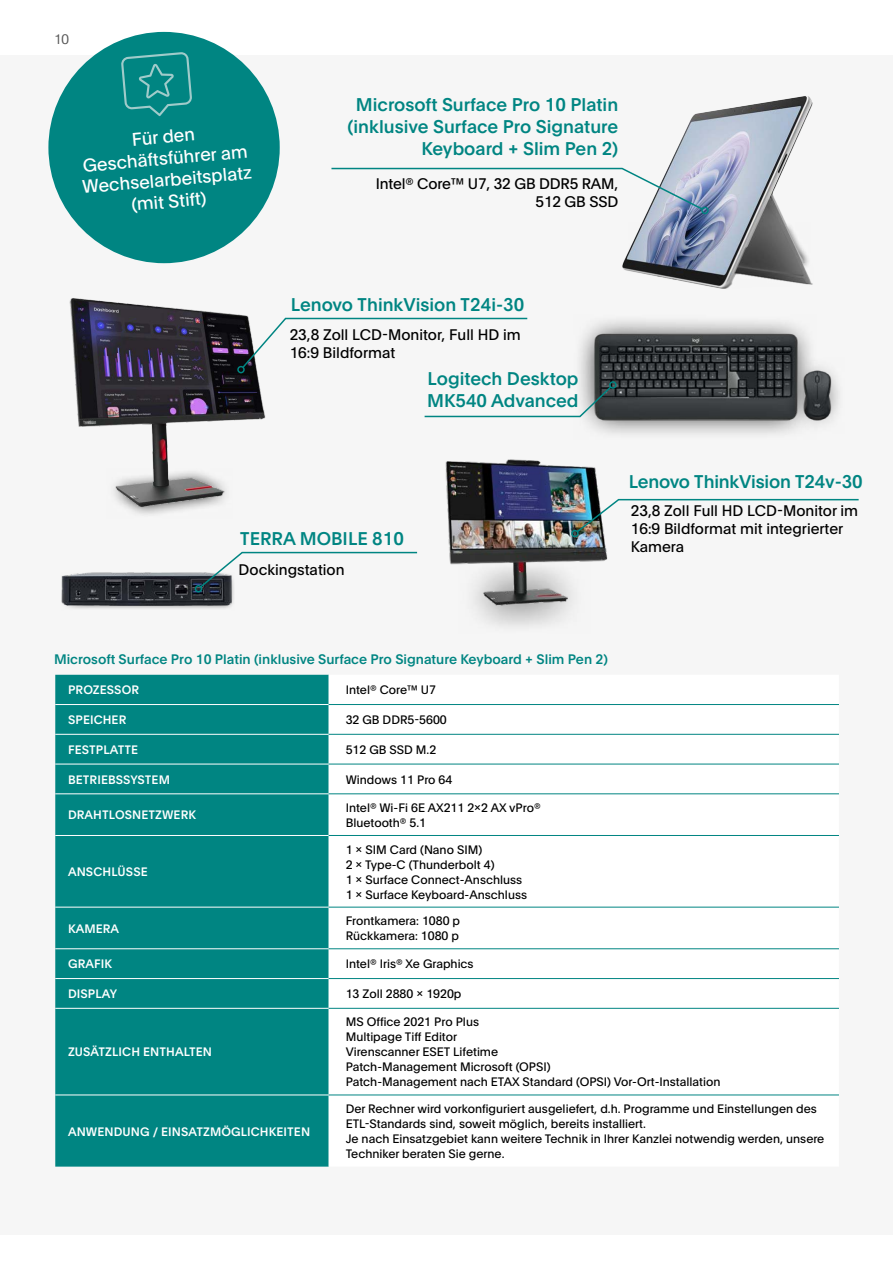
<style>
.page{position:relative;width:893px;height:1263px;background:#fff}
.page>*{position:absolute;margin:0;border:0;box-sizing:border-box;transform-origin:0 0}
.t1{font:500 18px/21.6px "Plain";color:#008582;text-align:right}
.t2{font:18px/21.6px "Plain";color:#fff;text-align:center}
.t3{font:15px/18px "Plain";color:#000}
.t4{font:500 13.5px "Plain";color:#008582}
.t5{font:300 13.5px "Plain";color:#565656}
.t6{font:12px/15px "Plain";color:#000}
.t7{font:500 12px "Plain";letter-spacing:.01em;color:#fff}
</style>
<div class="page">
<div style="left:0;top:55px;width:893px;height:1179px;background:#f6f6f6"></div>
<img style="left:622px;top:96px;width:191px;height:193px">
<img style="left:69px;top:298px;width:196px;height:217px">
<svg style="left:68px;top:603px;width:165px;height:6px"></svg>
<img style="left:61px;top:575px;width:171px;height:31px">
<svg style="left:331px;top:167px;width:373px;height:44px"></svg>
<div style="left:701px;top:207px;width:8px;height:7px;border:2px solid #008582;border-radius:50%"></div>
<div style="left:55px;top:675px;width:274px;height:491px;background:#008582"></div>
<div style="left:329px;top:733px;width:510px;height:362px;background:#fff"></div>
<hr style="left:55px;top:704px;width:274px;height:1px;background:#fff">
<hr style="left:55px;top:734px;width:274px;height:1px;background:#fff">
<hr style="left:55px;top:764px;width:274px;height:1px;background:#fff">
<hr style="left:55px;top:793px;width:274px;height:1px;background:#fff">
<hr style="left:55px;top:835px;width:274px;height:1px;background:#fff">
<hr style="left:55px;top:907px;width:274px;height:1px;background:#fff">
<hr style="left:55px;top:948px;width:274px;height:1px;background:#fff">
<hr style="left:55px;top:978px;width:274px;height:1px;background:#fff">
<hr style="left:55px;top:1008px;width:274px;height:1px;background:#fff">
<hr style="left:55px;top:1095px;width:274px;height:1px;background:#fff">
<hr style="left:329px;top:704px;width:510px;height:1px;background:#008582">
<hr style="left:329px;top:734px;width:510px;height:1px;background:#008582">
<hr style="left:329px;top:764px;width:510px;height:1px;background:#008582">
<hr style="left:329px;top:793px;width:510px;height:1px;background:#008582">
<hr style="left:329px;top:835px;width:510px;height:1px;background:#008582">
<hr style="left:329px;top:907px;width:510px;height:1px;background:#008582">
<hr style="left:329px;top:948px;width:510px;height:1px;background:#008582">
<hr style="left:329px;top:978px;width:510px;height:1px;background:#008582">
<hr style="left:329px;top:1008px;width:510px;height:1px;background:#008582">
<hr style="left:329px;top:1095px;width:510px;height:1px;background:#008582">
<div style="left:237px;top:366px;width:8px;height:7px;border:2px solid #008582;border-radius:50%"></div>
<svg style="left:67px;top:551px;width:351px;height:52px"></svg>
<div style="left:195px;top:585px;width:7px;height:7px;border:2px solid #008582;border-radius:50%"></div>
<svg style="left:592px;top:325px;width:202px;height:109px;fill:#ddd"></svg>
<div style="left:789px;top:358px;width:56px;height:76px;background:#f3f3f3"></div>
<img style="left:585px;top:326px;width:253px;height:99px">
<svg style="left:241px;top:317px;width:551px;height:101px"></svg>
<div style="left:609px;top:381px;width:8px;height:8px;border:2px solid #008582;border-radius:50%"></div>
<svg style="left:480px;top:614px;width:86px;height:12px"></svg>
<img style="left:445px;top:459px;width:163px;height:155px">
<svg style="left:575px;top:498px;width:284px;height:36px"></svg>
<div style="left:571px;top:530px;width:8px;height:7px;border:2px solid #008582;border-radius:50%"></div>
<div style="left:48px;top:32px;width:232px;height:231px;background:#008582;border-radius:50%"></div>
<svg style="left:121px;top:52px;width:71px;height:64px"></svg>
<p class="t5" style="left:54px;top:29px;width:17px">10</p>
<h1 class="t2" style="left:78px;top:132px;width:172px;rotate:-5deg">Für den<br>Geschäftsführer am<br>Wechselarbeitsplatz (mit Stift)</h1>
<h1 class="t1" style="left:348px;top:93px;width:272px">Microsoft Surface Pro 10 Platin (inklusive Surface Pro Signature<br>Keyboard + Slim Pen 2)</h1>
<p class="t3" style="left:376px;top:174px;width:244px;text-align:right">Intel® Core™ U7, 32 GB DDR5 RAM,<br>512 GB SSD</p>
<h1 class="t1" style="left:291px;top:293px;width:235px">Lenovo ThinkVision T24i-30</h1>
<p class="t3" style="left:290px;top:325px;width:233px">23,8 Zoll LCD-Monitor, Full HD im<br>16:9 Bildformat</p>
<h1 class="t1" style="left:427px;top:367px;width:153px;text-align:left">Logitech Desktop<br>MK540 Advanced</h1>
<h1 class="t1" style="left:240px;top:527px;width:166px">TERRA MOBILE 810</h1>
<p class="t3" style="left:239px;top:560px;width:107px">Dockingstation</p>
<h1 class="t1" style="left:629px;top:470px;width:235px">Lenovo ThinkVision T24v-30</h1>
<p class="t3" style="left:631px;top:501px;width:229px">23,8 Zoll Full HD LCD-Monitor im<br>16:9 Bildformat mit integrierter<br>Kamera</p>
<p class="t4" style="left:54px;top:650px;width:555px">Microsoft Surface Pro 10 Platin (inklusive Surface Pro Signature Keyboard + Slim Pen 2)</p>
<p class="t7" style="left:68px;top:681px;width:72px">PROZESSOR</p>
<p class="t6" style="left:346px;top:682px;width:92px">Intel® Core™ U7</p>
<p class="t7" style="left:68px;top:711px;width:60px">SPEICHER</p>
<p class="t6" style="left:346px;top:712px;width:103px">32 GB DDR5-5600</p>
<p class="t7" style="left:68px;top:741px;width:72px">FESTPLATTE</p>
<p class="t6" style="left:346px;top:742px;width:92px">512 GB SSD M.2</p>
<p class="t7" style="left:68px;top:771px;width:103px">BETRIEBSSYSTEM</p>
<p class="t6" style="left:346px;top:771px;width:108px">Windows 11 Pro 64</p>
<p class="t7" style="left:68px;top:806px;width:129px">DRAHTLOSNETZWERK</p>
<p class="t6" style="left:346px;top:800px;width:197px">Intel® Wi-Fi 6E AX211 2x2 AX vPro®<br>Bluetooth® 5.1</p>
<p class="t7" style="left:68px;top:863px;width:81px">ANSCHLÜSSE</p>
<p class="t6" style="left:346px;top:841px;width:183px">1 x SIM Card (Nano SIM)<br>2 x Type-C (Thunderbolt 4)<br>1 x Surface Connect-Anschluss<br>1 x Surface Keyboard-Anschluss</p>
<p class="t7" style="left:68px;top:920px;width:53px">KAMERA</p>
<p class="t6" style="left:346px;top:913px;width:116px">Frontkamera: 1080 p<br>Rückkamera: 1080 p</p>
<p class="t7" style="left:68px;top:955px;width:45px">GRAFIK</p>
<p class="t6" style="left:346px;top:956px;width:129px">Intel® Iris® Xe Graphics</p>
<p class="t7" style="left:68px;top:985px;width:50px">DISPLAY</p>
<p class="t6" style="left:346px;top:986px;width:117px">13 Zoll 2880 x 1920p</p>
<p class="t7" style="left:68px;top:1043px;width:146px">ZUSÄTZLICH ENTHALTEN</p>
<p class="t7" style="left:68px;top:1123px;width:244px">ANWENDUNG / EINSATZMÖGLICHKEITEN</p>
<p class="t6" style="left:346px;top:1014px;width:376px">MS Office 2021 Pro Plus<br>Multipage Tiff Editor<br>Virenscanner ESET Lifetime<br>Patch-Management Microsoft (OPSI)<br>Patch-Management nach ETAX Standard (OPSI) Vor-Ort-Installation</p>
<p class="t6" style="left:346px;top:1101px;width:480px">Der Rechner wird vorkonfiguriert ausgeliefert, d.h. Programme und Einstellungen des ETL-Standards sind, soweit möglich, bereits installiert.<br>Je nach Einsatzgebiet kann weitere Technik in Ihrer Kanzlei notwendig werden, unsere Techniker beraten Sie gerne.</p>
</div>
